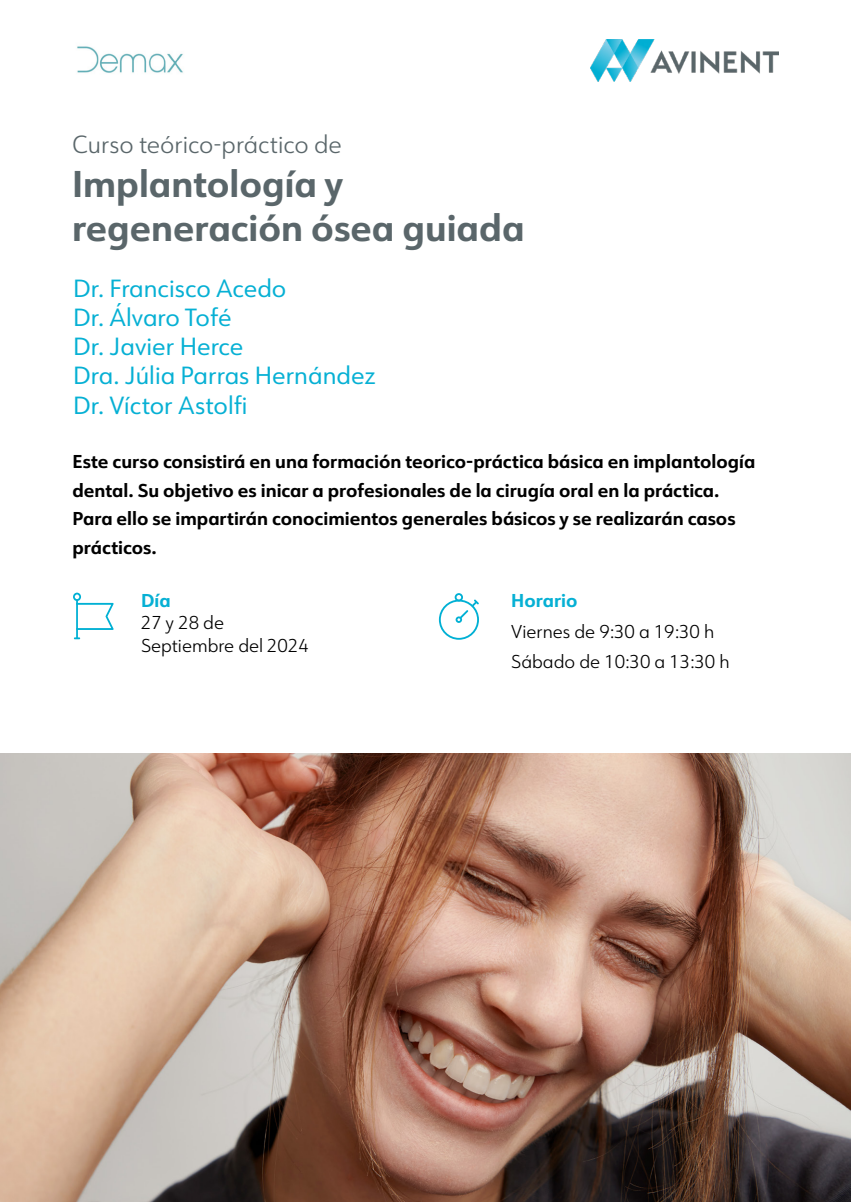
<style>
.page{position:relative;width:851px;height:1202px;background:#fff}
.page>*{position:absolute;margin:0;border:0;box-sizing:border-box;transform-origin:0 0}
.t1{font:700 36.4px/43.8px "URW Form";color:#5a666a}
.t2{font:24.4px/29.2px "URW Form";color:#06b0d4}
.t3{font:300 24.4px "URW Form";color:#5a666a}
.t4{font:700 18.2px/28.4px "URW Form";color:#000}
.t5{font:300 18.2px/22.2px "URW Form";color:#000}
.t6{font:700 18.2px "URW Form";color:#06b0d4}
</style>
<div class="page">
<img style="left:0;top:753px;width:849px;height:449px">
<hr style="left:76px;top:599px;width:2px;height:40px;background:#00b0d4">
<svg style="left:73px;top:593px;width:41px;height:37px"></svg>
<svg style="left:439px;top:593px;width:40px;height:47px"></svg>
<img style="left:77px;top:46px;width:106px;height:27px">
<img style="left:590px;top:40px;width:188px;height:42px">
<h2 class="t3" style="left:72px;top:128px;width:271px">Curso teórico-práctico de</h2>
<h1 class="t1" style="left:72px;top:160px;width:454px">Implantología y regeneración ósea guiada</h1>
<h2 class="t2" style="left:73px;top:273px;width:304px">Dr. Francisco Acedo<br>Dr. Álvaro Tofé<br>Dr. Javier Herce<br>Dra. Júlia Parras Hernández<br>Dr. Víctor Astolfi</h2>
<p class="t4" style="left:72px;top:447px;width:684px">Este curso consistirá en una formación teorico-práctica básica en implantología dental. Su objetivo es inicar a profesionales de la cirugía oral en la práctica.<br>Para ello se impartirán conocimientos generales básicos y se realizarán casos prácticos.</p>
<p class="t6" style="left:141px;top:588px;width:31px">Día</p>
<p class="t5" style="left:141px;top:611px;width:169px">27 y 28 de<br>Septiembre del 2024</p>
<p class="t6" style="left:511px;top:588px;width:68px">Horario</p>
<p class="t5" style="left:511px;top:615px;width:220px;line-height:30.4px">Viernes de 9:30 a 19:30 h<br>Sábado de 10:30 a 13:30 h</p>
</div>
